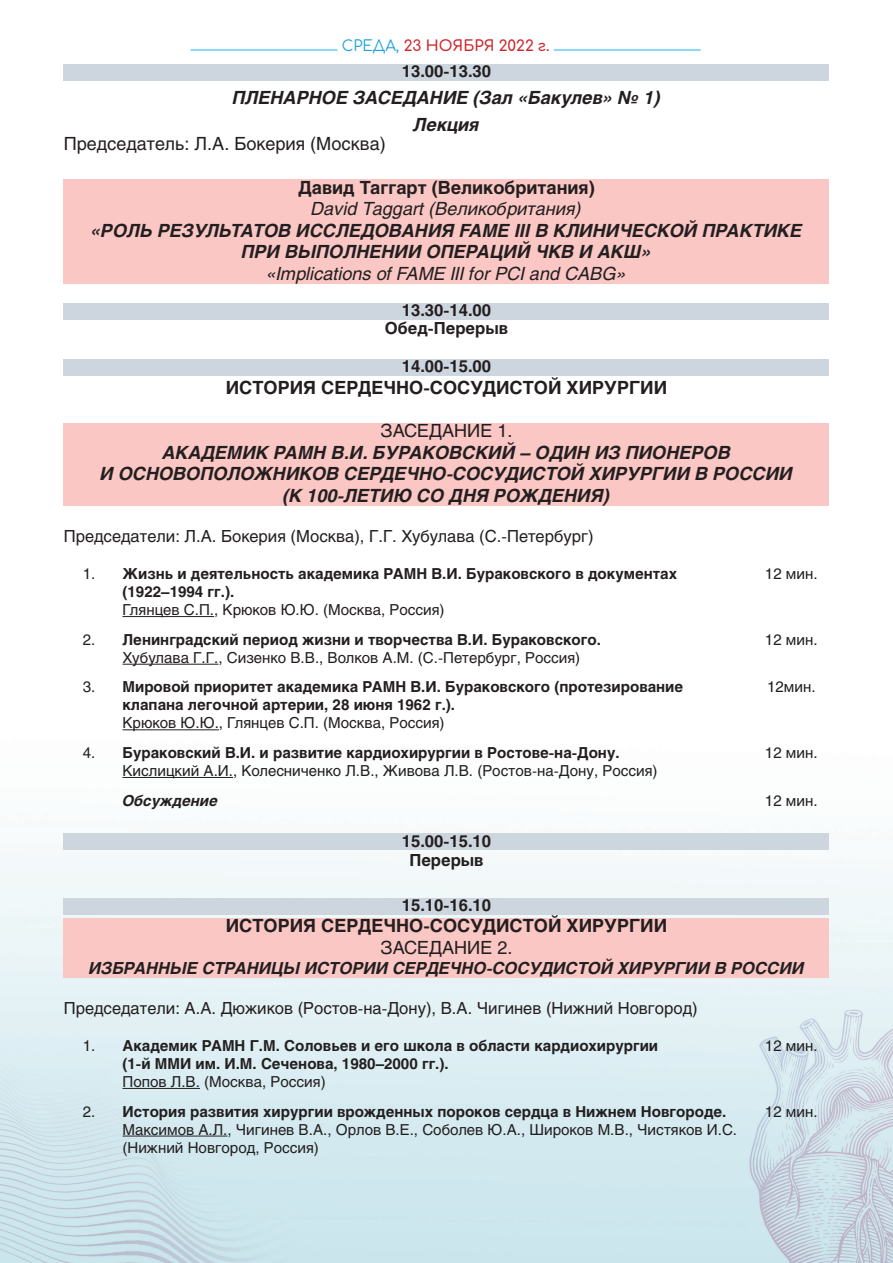
<style>
.page{position:relative;width:893px;height:1263px;background:#fff}
.page>*{position:absolute;margin:0;border:0;box-sizing:border-box;transform-origin:0 0}
.t1{font:italic 700 18px/21.6px "Helios C";color:#231f20;text-align:center}
.t2{font:700 18px "Helios C";color:#231f20}
.t3{font:italic 18px "Helios C";color:#231f20}
.t4{font:18px "Helios C";color:#231f20}
.t5{font:16.5px "Helios C";color:#231f20}
.t6{font:700 16.5px/18.1px "Helios C";color:#231f20;text-align:center}
.t7{font:italic 700 16.5px "Helios C";color:#231f20}
.t8{font:15px/18px "Helios C";color:#231f20}
.t9{font:700 15px/18px "Helios C";color:#231f20}
.t10{font:600 15px "Comfortaa";color:#d1232a}
.t11{font:italic 700 15px "Helios C";color:#231f20}
.s1{font-weight:400;color:#1da0db}
.s2{font-weight:400}
.s3{font-weight:700}
</style>
<div class="page">
<img style="left:0;top:663px;width:893px;height:600px">
<hr style="left:191px;top:49px;width:146px;height:2px;background:#8dd7f7">
<hr style="left:554px;top:49px;width:147px;height:2px;background:#8dd7f7">
<div style="left:64px;top:64px;width:765px;height:16px;background:#cdd5df"></div>
<div style="left:64px;top:180px;width:765px;height:104px;background:#fac7c4"></div>
<div style="left:64px;top:303px;width:765px;height:17px;background:#cdd5df"></div>
<div style="left:64px;top:360px;width:765px;height:16px;background:#cdd5df"></div>
<div style="left:64px;top:423px;width:765px;height:83px;background:#fac7c4"></div>
<div style="left:64px;top:834px;width:765px;height:16px;background:#cdd5df"></div>
<div style="left:64px;top:898px;width:765px;height:16px;background:#cdd5df"></div>
<div style="left:64px;top:918px;width:765px;height:59px;background:#fac7c4"></div>
<hr style="left:123px;top:616px;width:91px;height:1px;background:#231f20">
<hr style="left:123px;top:664px;width:95px;height:1px;background:#231f20">
<hr style="left:123px;top:729px;width:96px;height:1px;background:#231f20">
<hr style="left:123px;top:777px;width:110px;height:1px;background:#231f20">
<hr style="left:123px;top:1088px;width:77px;height:1px;background:#231f20">
<hr style="left:123px;top:1136px;width:104px;height:1px;background:#231f20">
<p class="t10" style="left:342px;top:32px;width:209px"><span class="s1">СРЕДА,</span> 23 НОЯБРЯ 2022 г.</p>
<p class="t6" style="left:402px;top:62px;width:91px">13.00-13.30</p>
<p class="t1" style="left:233px;top:84px;width:429px;line-height:27px">ПЛЕНАРНОЕ ЗАСЕДАНИЕ (Зал «Бакулев» № 1)<br>Лекция</p>
<p class="t4" style="left:64px;top:133px;width:324px">Председатель: Л.А. Бокерия (Москва)</p>
<p class="t2" style="left:298px;top:177px;width:298px">Давид Таггарт (Великобритания)</p>
<p class="t3" style="left:311px;top:198px;width:272px">David Taggart (Великобритания)</p>
<p class="t1" style="left:91px;top:220px;width:713px">«РОЛЬ РЕЗУЛЬТАТОВ ИССЛЕДОВАНИЯ FAME III В КЛИНИЧЕСКОЙ ПРАКТИКЕ<br>ПРИ ВЫПОЛНЕНИИ ОПЕРАЦИЙ ЧКВ И АКШ»</p>
<p class="t3" style="left:266px;top:263px;width:362px">«Implications of FAME III for PCI and CABG»</p>
<p class="t6" style="left:385px;top:301px;width:125px">13.30-14.00<br>Обед-Перерыв</p>
<p class="t6" style="left:402px;top:357px;width:91px">14.00-15.00</p>
<p class="t2" style="left:226px;top:377px;width:443px">ИСТОРИЯ СЕРДЕЧНО-СОСУДИСТОЙ ХИРУРГИИ</p>
<p class="t4" style="left:380px;top:420px;width:134px">ЗАСЕДАНИЕ 1.</p>
<p class="t1" style="left:100px;top:442px;width:694px">АКАДЕМИК РАМН В.И. БУРАКОВСКИЙ – ОДИН ИЗ ПИОНЕРОВ<br>И ОСНОВОПОЛОЖНИКОВ СЕРДЕЧНО-СОСУДИСТОЙ ХИРУРГИИ В РОССИИ (К 100-ЛЕТИЮ СО ДНЯ РОЖДЕНИЯ)</p>
<p class="t5" style="left:64px;top:526px;width:531px">Председатели: Л.А. Бокерия (Москва), Г.Г. Хубулава (С.-Петербург)</p>
<p class="t9" style="left:123px;top:565px;width:556px;text-indent:-40px"><span class="s2">1.</span> Жизнь и деятельность академика РАМН В.И. Бураковского в документах (1922–1994 гг.).</p>
<p class="t8" style="left:123px;top:601px;width:324px">Глянцев С.П., Крюков Ю.Ю. (Москва, Россия)</p>
<p class="t8" style="left:765px;top:565px;width:54px">12 мин.</p>
<p class="t8" style="left:123px;top:630px;width:480px;text-indent:-40px">2. <span class="s3">Ленинградский период жизни и творчества В.И. Бураковского.<br></span>Хубулава Г.Г., Сизенко В.В., Волков А.М. (С.-Петербург, Россия)</p>
<p class="t8" style="left:765px;top:630px;width:54px">12 мин.</p>
<p class="t9" style="left:123px;top:678px;width:562px;text-indent:-40px"><span class="s2">3.</span> Мировой приоритет академика РАМН В.И. Бураковского (протезирование клапана легочной артерии, 28 июня 1962 г.).</p>
<p class="t8" style="left:123px;top:714px;width:324px">Крюков Ю.Ю., Глянцев С.П. (Москва, Россия)</p>
<p class="t8" style="left:767px;top:678px;width:50px">12мин.</p>
<p class="t8" style="left:123px;top:743px;width:537px;text-indent:-40px">4. <span class="s3">Бураковский В.И. и развитие кардиохирургии в Ростове-на-Дону.<br></span>Кислицкий А.И., Колесниченко Л.В., Живова Л.В. (Ростов-на-Дону, Россия)</p>
<p class="t8" style="left:765px;top:743px;width:54px">12 мин.</p>
<p class="t11" style="left:123px;top:791px;width:97px">Обсуждение</p>
<p class="t8" style="left:765px;top:791px;width:54px">12 мин.</p>
<p class="t6" style="left:402px;top:831px;width:91px;line-height:19.8px">15.00-15.10<br>Перерыв</p>
<p class="t6" style="left:402px;top:896px;width:91px">15.10-16.10</p>
<p class="t2" style="left:226px;top:916px;width:443px">ИСТОРИЯ СЕРДЕЧНО-СОСУДИСТОЙ ХИРУРГИИ</p>
<p class="t4" style="left:380px;top:937px;width:134px">ЗАСЕДАНИЕ 2.</p>
<p class="t7" style="left:89px;top:958px;width:717px">ИЗБРАННЫЕ СТРАНИЦЫ ИСТОРИИ СЕРДЕЧНО-СОСУДИСТОЙ ХИРУРГИИ В РОССИИ</p>
<p class="t5" style="left:64px;top:998px;width:635px">Председатели: А.А. Дюжиков (Ростов-на-Дону), В.А. Чигинев (Нижний Новгород)</p>
<p class="t9" style="left:123px;top:1036px;width:537px;text-indent:-40px"><span class="s2">1.</span> Академик РАМН Г.М. Соловьев и его школа в области кардиохирургии (1-й ММИ им. И.М. Сеченова, 1980–2000 гг.).</p>
<p class="t8" style="left:123px;top:1072px;width:205px">Попов Л.В. (Москва, Россия)</p>
<p class="t8" style="left:765px;top:1036px;width:54px">12 мин.</p>
<p class="t8" style="left:123px;top:1102px;width:616px;text-indent:-40px">2. <span class="s3">История развития хирургии врожденных пороков сердца в Нижнем Новгороде.<br></span>Максимов А.Л., Чигинев В.А., Орлов В.Е., Соболев Ю.А., Широков М.В., Чистяков И.С. (Нижний Новгород, Россия)</p>
<p class="t8" style="left:765px;top:1102px;width:54px">12 мин.</p>
</div>
